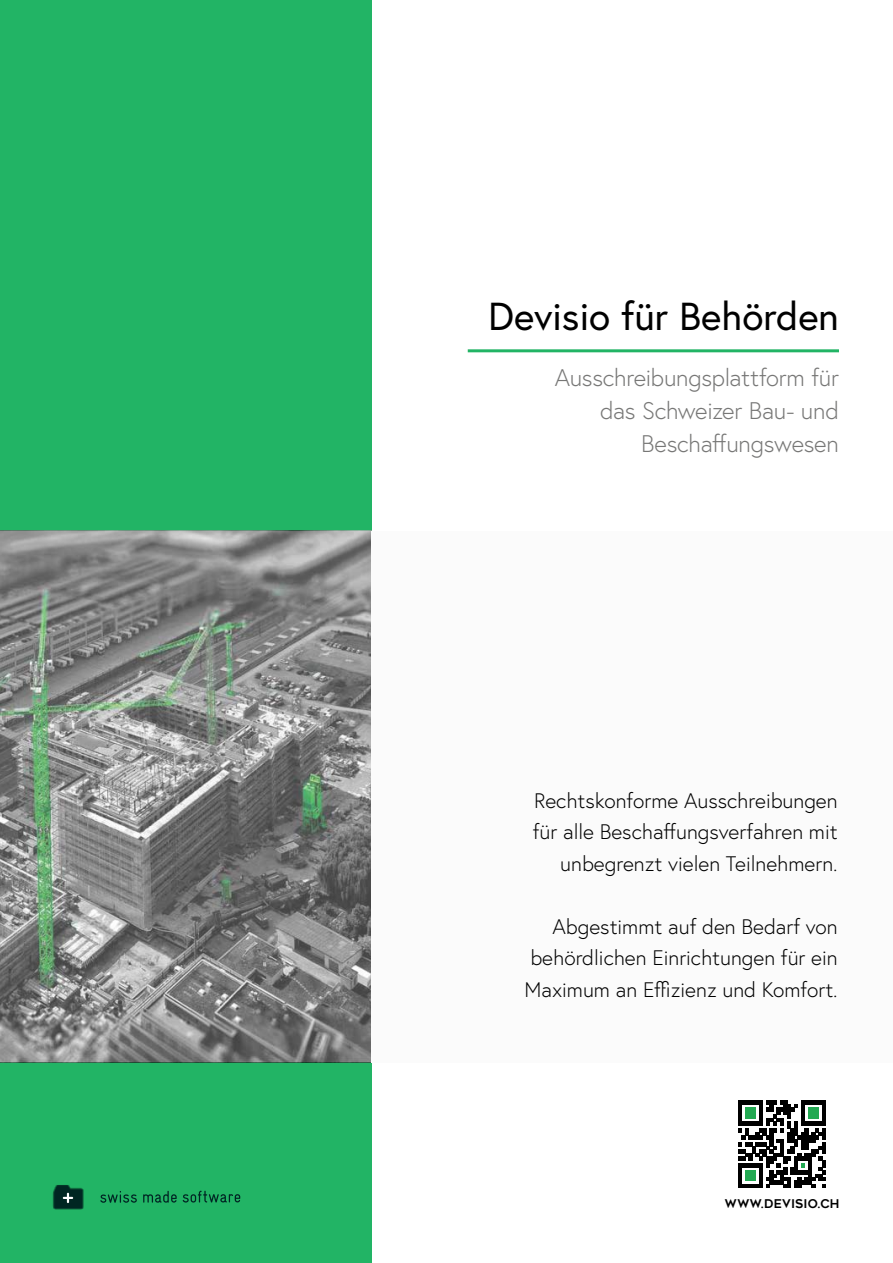
<style>
.page{position:relative;width:893px;height:1263px;background:#fff}
.page>*{position:absolute;margin:0;border:0;box-sizing:border-box;transform-origin:0 0}
.t1{font:39px "Europa";color:#000}
.t2{font:300 24px/33px "Europa";letter-spacing:-.015em;color:#777776;text-align:right}
.t3{font:300 21px/31.5px "Europa";color:#000;text-align:right}
.t4{font:12px "Geometos";letter-spacing:.02em;color:#000}
</style>
<div class="page">
<div style="left:0;top:1062px;width:371px;height:201px;background:#22b465"></div>
<div style="left:0;top:0;width:371px;height:530px;background:#22b465"></div>
<img style="left:0;top:530px;width:371px;height:532px">
<div style="left:371px;top:531px;width:522px;height:532px;background:#fbfbfb"></div>
<hr style="left:468px;top:349px;width:371px;height:3px;background:#22b465">
<svg style="left:738px;top:1101px;width:88px;height:87px"></svg>
<img style="left:52px;top:1185px;width:189px;height:25px">
<svg style="left:63px;top:1193px;width:10px;height:10px"></svg>
<h1 class="t1" style="left:488px;top:292px;width:352px">Devisio für Behörden</h1>
<p class="t2" style="left:555px;top:361px;width:286px">Ausschreibungsplattform für das Schweizer Bau- und<br>Beschaffungswesen</p>
<p class="t3" style="left:533px;top:784px;width:306px">Rechtskonforme Ausschreibungen für alle Beschaffungsverfahren mit unbegrenzt vielen Teilnehmern.</p>
<p class="t3" style="left:524px;top:910px;width:315px;text-align:justify;text-indent:28px">Abgestimmt auf den Bedarf von behördlichen Einrichtungen für ein Maximum an Effizienz und Komfort.</p>
<p class="t4" style="left:725px;top:1197px;width:116px">WWW.DEVISIO.CH</p>
</div>
